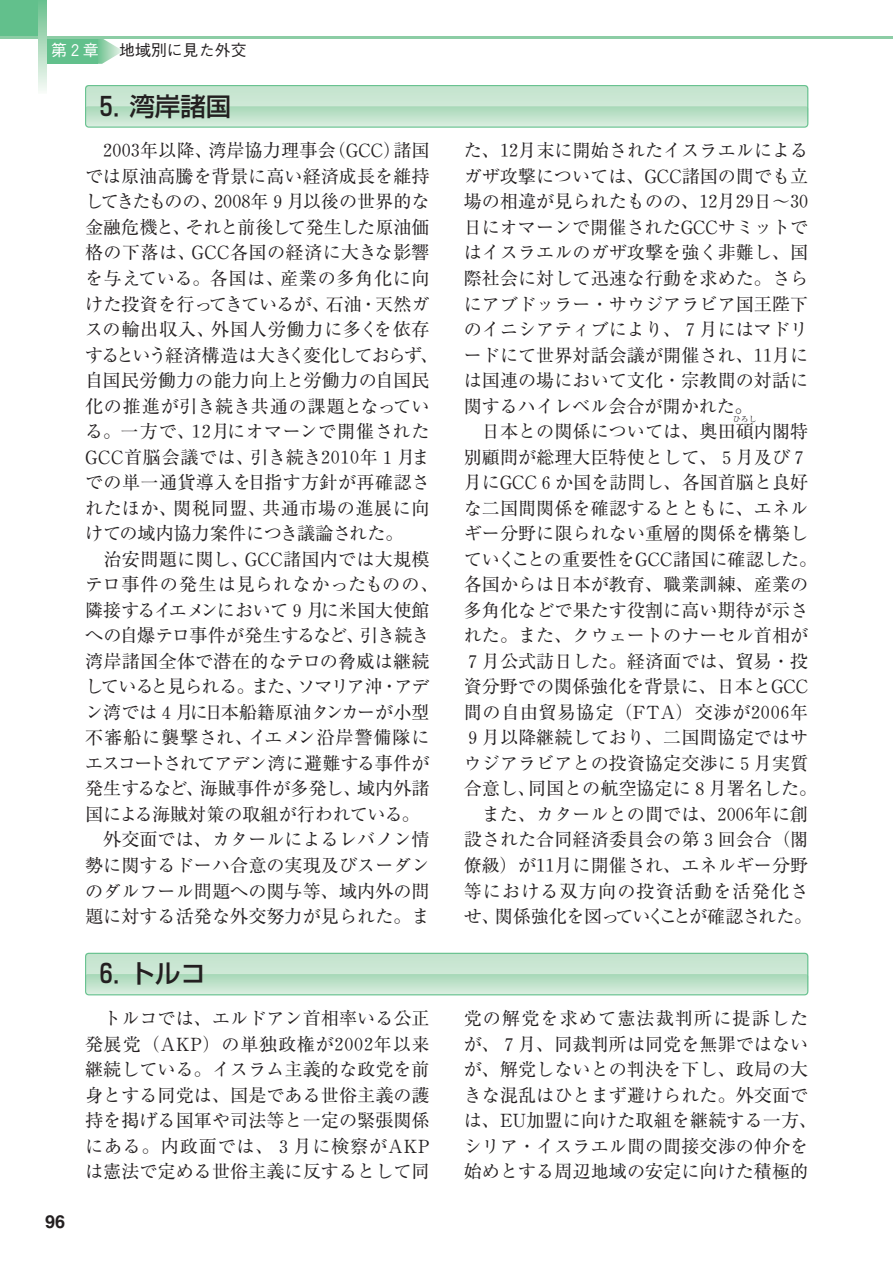
<style>
.page{position:relative;width:893px;height:1262px;background:#fff}
.page>*{position:absolute;margin:0;border:0;box-sizing:border-box;transform-origin:0 0}
.t1{font:500 25.5px "Shin Go";color:#231f20}
.t2{font:18.15px/25.5px "Ryumin";letter-spacing:.005em;color:#231f20}
.t3{font:18.15px "Midashi Go MB31";color:#231f20}
.t4{font:500 15.9px "Gothic BBB";color:#231f20}
.t5{font:500 15.9px "Gothic BBB";color:#fff}
.t6{font:7.95px "Ryumin";color:#231f20}
.s1{font-family:"Ryumin Num"}
</style>
<div class="page">
<svg style="left:98px;top:38px;width:25px;height:26px"></svg>
<div style="left:47px;top:38px;width:51px;height:26px;background:#62c08c"></div>
<div style="left:0;top:0;width:47px;height:38px;background:#62c08c"></div>
<hr style="left:0;top:36px;width:892px;height:2px;background:#8ccda5">
<svg style="left:38px;top:4px;width:9px;height:87px"></svg>
<div style="left:85px;top:85px;width:723px;height:43px;background:#cae6d3;border-radius:3px"></div>
<svg style="left:85px;top:106px;width:723px;height:19px"></svg>
<div style="left:85px;top:85px;width:723px;height:43px;border:1px solid #62c08c;border-radius:3px"></div>
<div style="left:85px;top:952px;width:723px;height:43px;background:#c9e6d2;border-radius:3px"></div>
<svg style="left:85px;top:974px;width:723px;height:19px"></svg>
<div style="left:85px;top:952px;width:723px;height:43px;border:1px solid #62c08c;border-radius:3px"></div>
<p class="t5" style="left:51px;top:44px;width:49px">第２章</p>
<p class="t4" style="left:119px;top:44px;width:129px">地域別に見た外交</p>
<h1 class="t1" style="left:94px;top:96px;width:139px">５．湾岸諸国</h1>
<p class="t2" style="left:85px;top:140px;width:355px;text-indent:18px"><span class="s1">2003</span>年以降、湾岸協力理事会（GCC）諸国では原油高騰を背景に高い経済成長を維持してきたものの、<span class="s1">2008</span>年９月以後の世界的な金融危機と、それと前後して発生した原油価格の下落は、GCC各国の経済に大きな影響を与えている。各国は、産業の多角化に向けた投資を行ってきているが、石油・天然ガスの輸出収入、外国人労働力に多くを依存するという経済構造は大きく変化しておらず、自国民労働力の能力向上と労働力の自国民化の推進が引き続き共通の課題となっている。一方で、<span class="s1">12</span>月にオマーンで開催された<br>GCC首脳会議では、引き続き<span class="s1">2010</span>年１月までの単一通貨導入を目指す方針が再確認されたほか、関税同盟、共通市場の進展に向けての域内協力案件につき議論された。</p>
<p class="t2" style="left:85px;top:548px;width:355px;text-indent:18px">治安問題に関し、GCC諸国内では大規模テロ事件の発生は見られなかったものの、隣接するイエメンにおいて９月に米国大使館への自爆テロ事件が発生するなど、引き続き湾岸諸国全体で潜在的なテロの脅威は継続していると見られる。また、ソマリア沖・アデン湾では４月に日本船籍原油タンカーが小型不審船に襲撃され、イエメン沿岸警備隊にエスコートされてアデン湾に避難する事件が発生するなど、海賊事件が多発し、域内外諸国による海賊対策の取組が行われている。</p>
<p class="t2" style="left:85px;top:829px;width:346px;text-align:justify;text-indent:18px">外交面では、カタールによるレバノン情勢に関するドーハ合意の実現及びスーダンのダルフール問題への関与等、域内外の問題に対する活発な外交努力が見られた。ま</p>
<p class="t2" style="left:463px;top:140px;width:346px;text-align:justify">た、<span class="s1">12</span>月末に開始されたイスラエルによるガザ攻撃については、GCC諸国の間でも立場の相違が見られたものの、<span class="s1">12</span>月<span class="s1">29</span>日～<span class="s1">30</span>日にオマーンで開催されたGCCサミットではイスラエルのガザ攻撃を強く非難し、国際社会に対して迅速な行動を求めた。さらにアブドッラー・サウジアラビア国王陛下のイニシアティブにより、７月にはマドリードにて世界対話会議が開催され、<span class="s1">11</span>月には国連の場において文化・宗教間の対話に関するハイレベル会合が開かれた。</p>
<p class="t2" style="left:482px;top:421px;width:328px">日本との関係については、奥田碩内閣特</p>
<p class="t6" style="left:732px;top:416px;width:25px">ひろし</p>
<p class="t2" style="left:463px;top:446px;width:355px;text-align:center">別顧問が総理大臣特使として、５月及び７月にGCC６か国を訪問し、各国首脳と良好な二国間関係を確認するとともに、エネルギー分野に限られない重層的関係を構築していくことの重要性をGCC諸国に確認した。各国からは日本が教育、職業訓練、産業の多角化などで果たす役割に高い期待が示された。また、クウェートのナーセル首相が<br>７月公式訪日した。経済面では、貿易・投資分野での関係強化を背景に、日本とGCC間の自由貿易協定（FTA）交渉が<span class="s1">2006</span>年<br>９月以降継続しており、二国間協定ではサウジアラビアとの投資協定交渉に５月実質合意し、同国との航空協定に８月署名した。また、カタールとの間では、<span class="s1">2006</span>年に創<br>設された合同経済委員会の第３回会合（閣僚級）が<span class="s1">11</span>月に開催され、エネルギー分野等における双方向の投資活動を活発化させ、関係強化を図っていくことが確認された。</p>
<p class="t3" style="left:45px;top:1214px;width:22px">96</p>
<h1 class="t1" style="left:94px;top:964px;width:114px">６．トルコ</h1>
<p class="t2" style="left:85px;top:1008px;width:346px;text-align:justify;text-indent:18px">トルコでは、エルドアン首相率いる公正発展党（AKP）の単独政権が<span class="s1">2002</span>年以来継続している。イスラム主義的な政党を前身とする同党は、国是である世俗主義の護持を掲げる国軍や司法等と一定の緊張関係にある。内政面では、３月に検察がAKPは憲法で定める世俗主義に反するとして同</p>
<p class="t2" style="left:463px;top:1008px;width:355px">党の解党を求めて憲法裁判所に提訴したが、７月、同裁判所は同党を無罪ではないが、解党しないとの判決を下し、政局の大きな混乱はひとまず避けられた。外交面では、EU加盟に向けた取組を継続する一方、シリア・イスラエル間の間接交渉の仲介を始めとする周辺地域の安定に向けた積極的</p>
</div>
